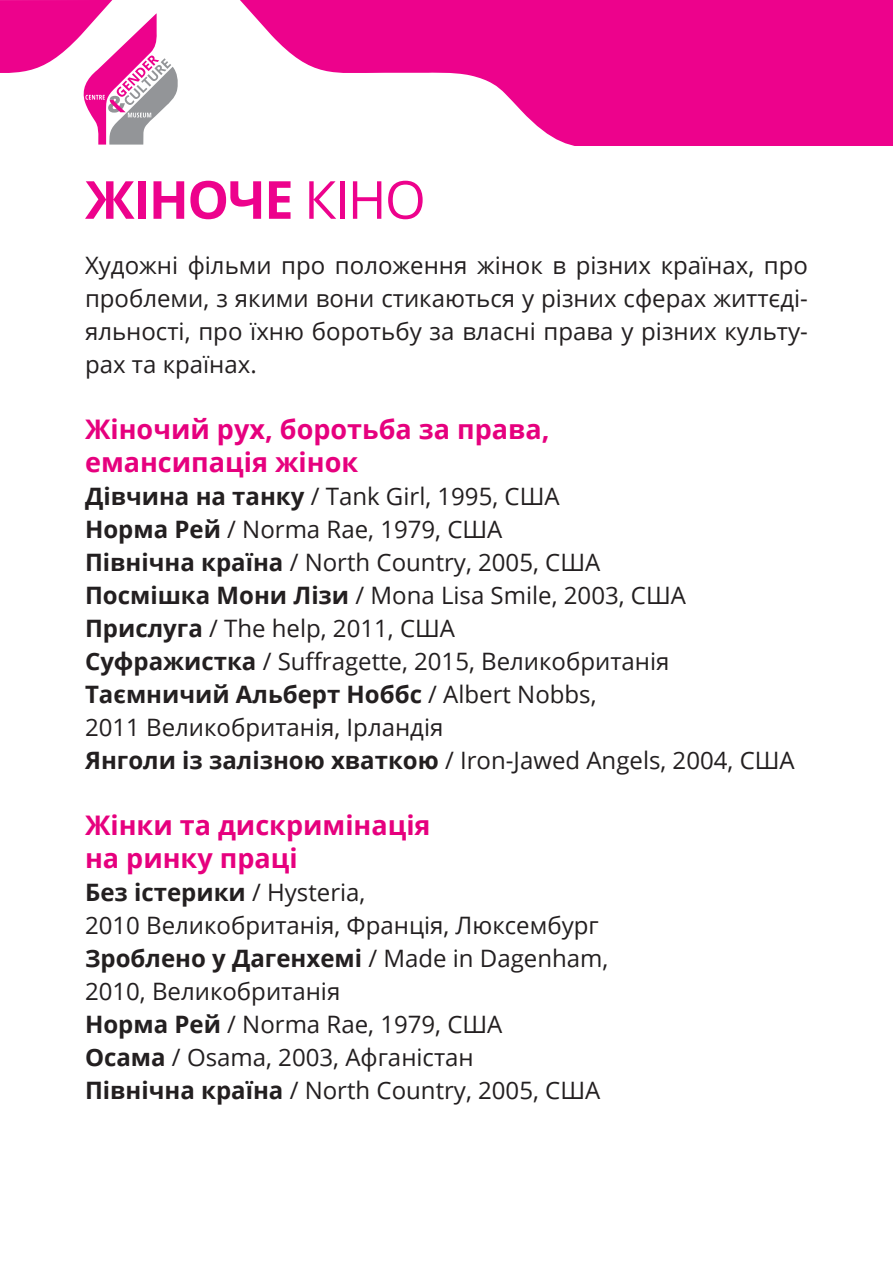
<style>
.page{position:relative;width:893px;height:1263px;background:#fff}
.page>*{position:absolute;margin:0;border:0;box-sizing:border-box;transform-origin:0 0}
.t1{font:700 52.5px "Open Sans";letter-spacing:-.03em;color:#ed028c}
.Basic_style{font:700 27px "Open Sans";color:#e6007e}
.Basic_style-2{font:24px/33px "Open Sans";color:#231f20;text-align:justify}
.Basic_style-3{font:700 24px "Open Sans";color:#231f20}
.s1{font-weight:400}
.s2{font-weight:700}
</style>
<div class="page">
<svg style="left:240px;top:0;width:653px;height:145px;fill:#ed028c"></svg>
<svg style="left:0;top:0;width:178px;height:145px"></svg>
<p class="t1" style="left:85px;top:163px;width:342px">ЖІНОЧЕ <span class="s1">КІНО</span></p>
<p class="Basic_style-2" style="left:85px;top:248px;width:724px">Художні фільми про положення жінок в різних країнах, про проблеми, з якими вони стикаються у різних сферах життєді&shy;яльності, про їхню боротьбу за власні права у різних культу&shy;рах та країнах.</p>
<p class="Basic_style" style="left:85px;top:410px;width:466px">Жіночий рух, боротьба за права,</p>
<p class="Basic_style" style="left:85px;top:443px;width:275px">емансипація жінок</p>
<p class="Basic_style-2" style="left:85px;top:479px;width:476px"><span class="s2">Дівчина на танку</span> / Tank Girl, 1995, США</p>
<p class="Basic_style-2" style="left:85px;top:512px;width:419px"><span class="s2">Норма Рей</span> / Norma Rae, 1979, США</p>
<p class="Basic_style-2" style="left:85px;top:545px;width:517px"><span class="s2">Північна країна</span> / North Country, 2005, США</p>
<p class="Basic_style-2" style="left:85px;top:578px;width:602px"><span class="s2">Посмішка Мони Лізи</span> / Mona Lisa Smile, 2003, США</p>
<p class="Basic_style-2" style="left:85px;top:611px;width:372px"><span class="s2">Прислуга</span> / The help, 2011, США</p>
<p class="Basic_style-2" style="left:85px;top:644px;width:586px"><span class="s2">Суфражистка</span> / Suffragette, 2015, Великобританія</p>
<p class="Basic_style-3" style="left:85px;top:677px;width:513px">Таємничий Альберт Ноббс <span class="s1">/ Albert Nobbs,</span></p>
<p class="Basic_style-2" style="left:85px;top:710px;width:360px">2011 Великобританія, Ірландія</p>
<p class="Basic_style-2" style="left:85px;top:743px;width:711px"><span class="s2">Янголи із залізною хваткою</span> / Iron-Jawed Angels, 2004, США</p>
<p class="Basic_style" style="left:85px;top:806px;width:347px">Жінки та дискримінація</p>
<p class="Basic_style" style="left:85px;top:839px;width:214px">на ринку праці</p>
<p class="Basic_style-3" style="left:85px;top:875px;width:282px">Без істерики <span class="s1">/ Hysteria,</span></p>
<p class="Basic_style-2" style="left:85px;top:908px;width:515px">2010 Великобританія, Франція, Люксембург</p>
<p class="Basic_style-3" style="left:85px;top:941px;width:525px">Зроблено у Дагенхемі <span class="s1">/ Made in Dagenham,</span></p>
<p class="Basic_style-2" style="left:85px;top:974px;width:257px">2010, Великобританія</p>
<p class="Basic_style-2" style="left:85px;top:1007px;width:419px"><span class="s2">Норма Рей</span> / Norma Rae, 1979, США</p>
<p class="Basic_style-2" style="left:85px;top:1040px;width:390px"><span class="s2">Осама</span> / Osama, 2003, Афганістан</p>
<p class="Basic_style-2" style="left:85px;top:1073px;width:517px"><span class="s2">Північна країна</span> / North Country, 2005, США</p>
</div>
